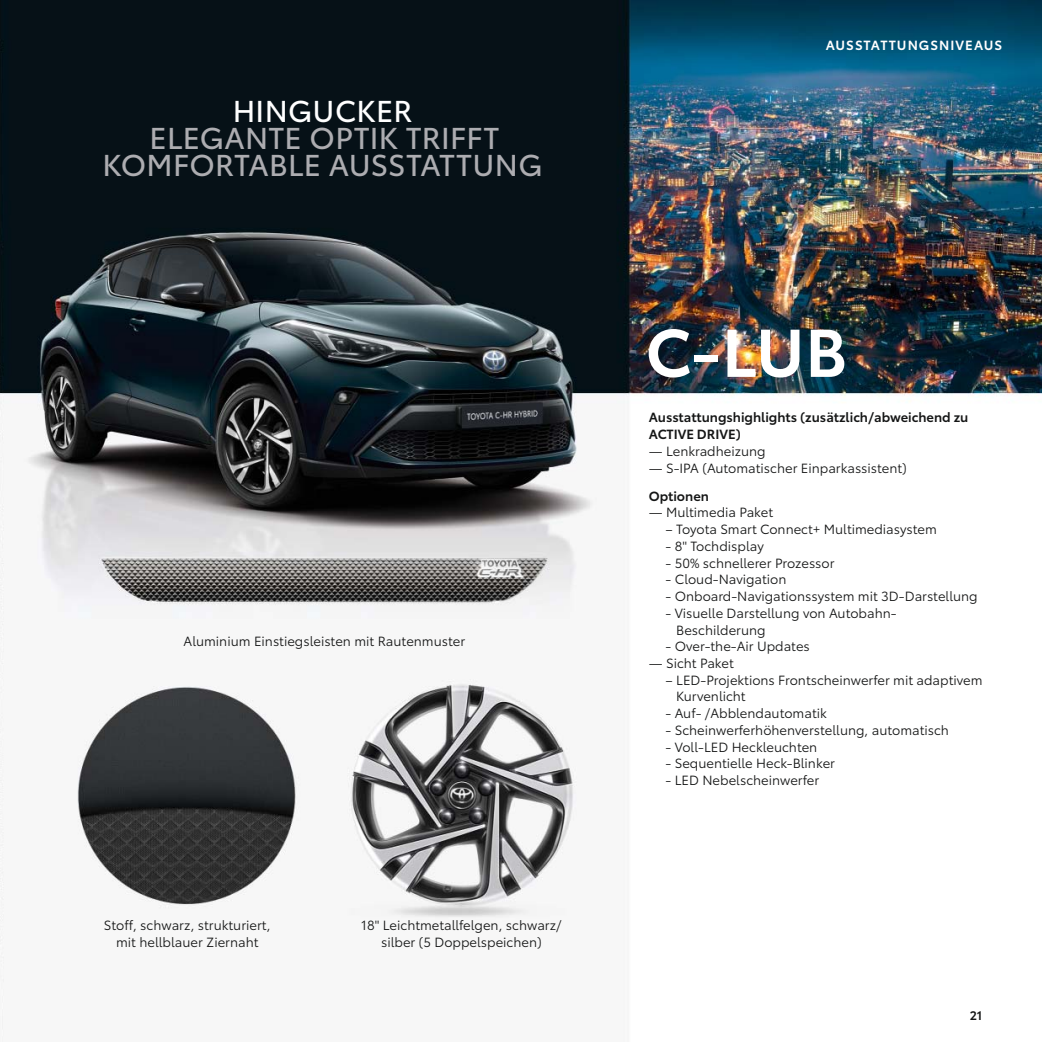
<style>
.page{position:relative;width:1042px;height:1042px;background:#fff}
.page>*{position:absolute;margin:0;border:0;box-sizing:border-box;transform-origin:0 0}
.t1{font:600 66.5px "Toyota Type";color:#fff}
.t2{font:29.75px/27.1px "Toyota Type";letter-spacing:.005em;color:#adadb1;text-align:center}
.t3{font:29.75px "Toyota Type";letter-spacing:.01em;color:#fff}
.t4{font:13.12px/16.8px "Toyota Type";color:#151616}
.t5{font:600 13.12px/16.8px "Toyota Type";color:#151616}
.t6{font:600 13.12px "Toyota Type";letter-spacing:.08em;color:#fff}
.t7{font:600 12.25px "Toyota Type";color:#151616}
</style>
<div class="page">
<img style="left:0;top:0;width:1042px;height:1041px">
<h2 class="t3" style="left:233px;top:99px;width:181px">HINGUCKER</h2>
<h2 class="t2" style="left:103px;top:127px;width:441px">ELEGANTE OPTIK TRIFFT<br>KOMFORTABLE AUSSTATTUNG</h2>
<p class="t4" style="left:184px;top:634px;width:283px">Aluminium Einstiegsleisten mit Rautenmuster</p>
<p class="t4" style="left:104px;top:918px;width:168px;text-align:center">Stoff, schwarz, strukturiert, mit hellblauer Ziernaht</p>
<p class="t4" style="left:361px;top:918px;width:202px;text-align:center">18" Leichtmetallfelgen, schwarz/ silber (5 Doppelspeichen)</p>
<p class="t6" style="left:826px;top:40px;width:178px">AUSSTATTUNGSNIVEAUS</p>
<h1 class="t1" style="left:645px;top:327px;width:203px">C-LUB</h1>
<p class="t5" style="left:649px;top:410px;width:321px">Ausstattungshighlights (zusätzlich/abweichend zu<br>ACTIVE DRIVE)</p>
<p class="t4" style="left:649px;top:444px;width:118px">— Lenkradheizung</p>
<p class="t4" style="left:649px;top:461px;width:260px">— S-IPA (Automatischer Einparkassistent)</p>
<p class="t5" style="left:649px;top:488px;width:62px">Optionen</p>
<p class="t4" style="left:649px;top:505px;width:126px">— Multimedia Paket</p>
<p class="t4" style="left:665px;top:522px;width:273px">– Toyota Smart Connect+ Multimediasystem</p>
<p class="t4" style="left:665px;top:539px;width:100px">- 8" Tochdisplay</p>
<p class="t4" style="left:665px;top:555px;width:171px">- 50% schnellerer Prozessor</p>
<p class="t4" style="left:665px;top:572px;width:122px">- Cloud-Navigation</p>
<p class="t4" style="left:665px;top:589px;width:314px">- Onboard-Navigationssystem mit 3D-Darstellung</p>
<p class="t4" style="left:676px;top:606px;width:222px;text-indent:-11px">- Visuelle Darstellung von Autobahn-<br>Beschilderung</p>
<p class="t4" style="left:665px;top:639px;width:146px">- Over-the-Air Updates</p>
<p class="t4" style="left:649px;top:656px;width:87px">— Sicht Paket</p>
<p class="t4" style="left:676px;top:673px;width:308px;text-indent:-11px">– LED-Projektions Frontscheinwerfer mit adaptivem<br>Kurvenlicht</p>
<p class="t4" style="left:665px;top:706px;width:163px">- Auf- /Abblendautomatik</p>
<p class="t4" style="left:665px;top:723px;width:285px">- Scheinwerferhöhenverstellung, automatisch</p>
<p class="t4" style="left:665px;top:740px;width:153px">- Voll-LED Heckleuchten</p>
<p class="t4" style="left:665px;top:756px;width:171px">- Sequentielle Heck-Blinker</p>
<p class="t4" style="left:665px;top:773px;width:155px">- LED Nebelscheinwerfer</p>
<p class="t7" style="left:969px;top:1010px;width:14px">21</p>
</div>
